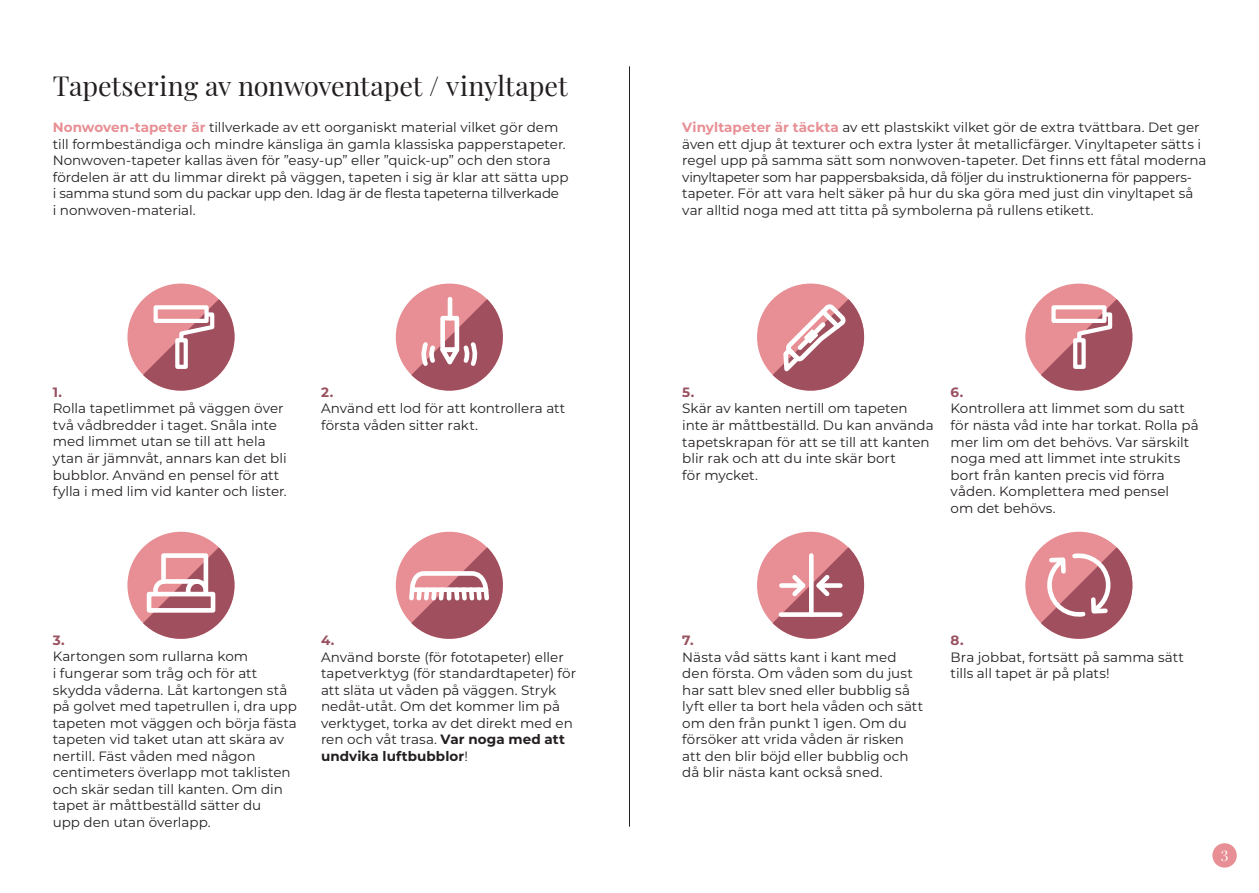
<style>
.page{position:relative;width:1259px;height:893px;background:#fff}
.page>*{position:absolute;margin:0;border:0;box-sizing:border-box;transform-origin:0 0}
.t1{font:27px "Playfair Display";letter-spacing:-.005em;color:#231f20}
.t2{font:14.4px "Playfair Display";color:#fff}
.t3{font:13.5px/16.5px "Montserrat";color:#231f20}
.t4{font:700 13.5px "Montserrat";color:#995160}
.s1{font-weight:700;color:#e78f94}
.s2{font-weight:700}
.s3{font-size:12.6px;color:#000001}
</style>
<div class="page">
<div style="left:757px;top:284px;width:107px;height:107px;background:#e78f94;border-radius:50%"></div>
<svg style="left:772px;top:299px;width:93px;height:92px"></svg>
<div style="left:1025px;top:284px;width:107px;height:107px;background:#e78f94;border-radius:50%"></div>
<svg style="left:1041px;top:299px;width:92px;height:92px"></svg>
<div style="left:757px;top:532px;width:107px;height:107px;background:#e78f94;border-radius:50%"></div>
<svg style="left:772px;top:547px;width:93px;height:92px"></svg>
<div style="left:811px;top:612px;width:29px;height:5px;background:#fff"></div>
<div style="left:1025px;top:532px;width:107px;height:107px;background:#e78f94;border-radius:50%"></div>
<svg style="left:1041px;top:547px;width:92px;height:92px"></svg>
<div style="left:127px;top:284px;width:107px;height:107px;background:#e78f94;border-radius:50%"></div>
<svg style="left:143px;top:299px;width:92px;height:92px"></svg>
<div style="left:396px;top:284px;width:107px;height:107px;background:#e78f94;border-radius:50%"></div>
<svg style="left:411px;top:299px;width:92px;height:92px"></svg>
<hr style="left:448px;top:299px;width:4px;height:19px;background:#fff">
<div style="left:127px;top:532px;width:107px;height:107px;background:#e78f94;border-radius:50%"></div>
<svg style="left:143px;top:547px;width:92px;height:92px"></svg>
<div style="left:396px;top:532px;width:107px;height:107px;background:#e78f94;border-radius:50%"></div>
<svg style="left:406px;top:547px;width:97px;height:92px"></svg>
<div style="left:1212px;top:843px;width:24px;height:25px;background:#e78f94;border-radius:50%"></div>
<hr style="left:629px;top:66px;width:1px;height:761px;background:#231f20">
<h1 class="t1" style="left:53px;top:64px;width:516px">Tapetsering av nonwoventapet / vinyltapet</h1>
<p class="t3" style="left:53px;top:119px;width:517px"><span class="s1">Nonwoven-tapeter är</span> tillverkade av ett oorganiskt material vilket gör dem till formbeständiga och mindre känsliga än gamla klassiska papperstapeter.<br>Nonwoven-tapeter kallas även för ”easy-up” eller ”quick-up” och den stora fördelen är att du limmar direkt på väggen, tapeten i sig är klar att sätta upp i samma stund som du packar upp den. Idag är de flesta tapeterna tillverkade<br>i nonwoven-material.</p>
<p class="t4" style="left:53px;top:382px;width:11px">1.</p>
<p class="t3" style="left:53px;top:400px;width:235px">Rolla tapetlimmet på väggen över två vådbredder i taget. Snåla inte med limmet utan se till att hela ytan är jämnvåt, annars kan det bli bubblor. Använd en pensel för att fylla i med lim vid kanter och lister.</p>
<p class="t4" style="left:321px;top:382px;width:14px">2.</p>
<p class="t3" style="left:321px;top:400px;width:246px">Använd ett lod för att kontrollera att första våden sitter rakt.</p>
<p class="t4" style="left:53px;top:630px;width:13px">3.</p>
<p class="t3" style="left:53px;top:648px;width:246px">Kartongen som rullarna kom<br>i fungerar som tråg och för att skydda våderna. Låt kartongen stå på golvet med tapetrullen i, dra upp tapeten mot väggen och börja fästa tapeten vid taket utan att skära av nertill. Fäst våden med någon centimeters överlapp mot taklisten och skär sedan till kanten. Om din tapet är måttbeställd sätter du<br>upp den utan överlapp.</p>
<p class="t4" style="left:321px;top:630px;width:15px">4.</p>
<p class="t3" style="left:321px;top:648px;width:257px">Använd borste (för fototapeter) eller tapetverktyg (för standardtapeter) för att släta ut våden på väggen. Stryk nedåt-utåt. Om det kommer lim på verktyget, torka av det direkt med en ren och våt trasa. <span class="s2">Var noga med att undvika luftbubblor</span>!</p>
<p class="t3" style="left:682px;top:119px;width:526px"><span class="s1">Vinyltapeter är täckta</span> av ett plastskikt vilket gör de extra tvättbara. Det ger även ett djup åt texturer och extra lyster åt metallicfärger. Vinyltapeter sätts i regel upp på samma sätt som nonwoven-tapeter. Det finns ett fåtal moderna vinyltapeter som har pappersbaksida, då följer du instruktionerna för pappers&shy;tapeter. För att vara helt säker på hur du ska göra med just din vinyltapet så var alltid noga med att titta på symbolerna på rullens etikett.</p>
<p class="t4" style="left:682px;top:382px;width:14px">5.</p>
<p class="t3" style="left:682px;top:400px;width:253px">Skär av kanten nertill om tapeten inte är måttbeställd. Du kan använda tapetskrapan för att se till att kanten blir rak och att du inte skär bort<br>för mycket.</p>
<p class="t4" style="left:950px;top:382px;width:14px">6.</p>
<p class="t3" style="left:950px;top:400px;width:249px">Kontrollera att limmet som du satt för nästa våd inte har torkat. Rolla på mer lim om det behövs. Var särskilt noga med att limmet inte strukits bort från kanten precis vid förra våden. Komplettera med pensel</p>
<p class="t3" style="left:950px;top:499px;width:154px">om det behövs.<span class="s3">Fortsätt</span></p>
<p class="t4" style="left:682px;top:630px;width:13px">7.</p>
<p class="t3" style="left:682px;top:648px;width:242px">Nästa våd sätts kant i kant med den första. Om våden som du just har satt blev sned eller bubblig så lyft eller ta bort hela våden och sätt om den från punkt 1 igen. Om du försöker att vrida våden är risken att den blir böjd eller bubblig och då blir nästa kant också sned.</p>
<p class="t4" style="left:950px;top:630px;width:14px">8.</p>
<p class="t3" style="left:950px;top:648px;width:235px">Bra jobbat, fortsätt på samma sätt tills all tapet är på plats!</p>
<p class="t2" style="left:1220px;top:844px;width:9px">3</p>
</div>
